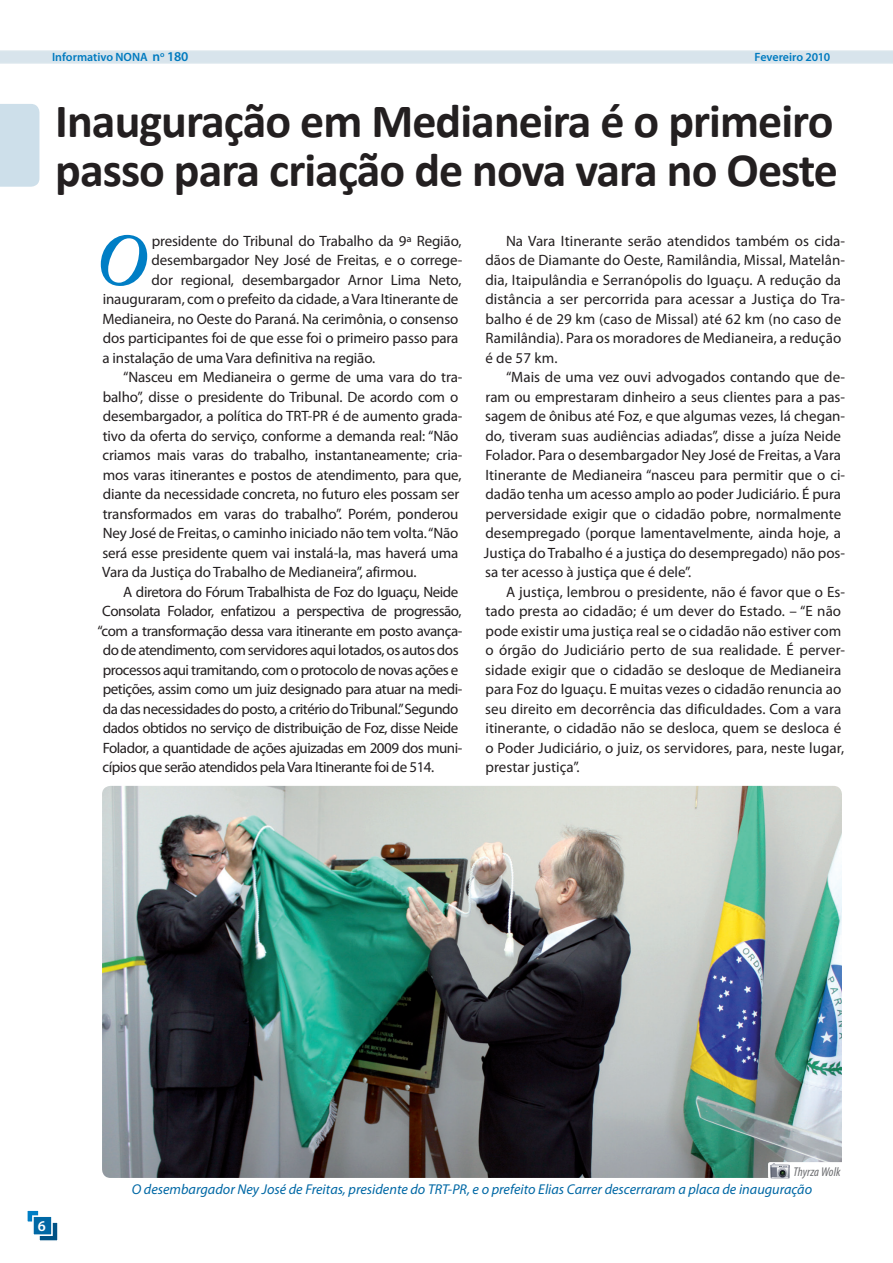
<style>
.page{position:relative;width:893px;height:1263px;background:#fff}
.page>*{position:absolute;margin:0;border:0;box-sizing:border-box;transform-origin:0 0}
.t1{font:italic 600 72.9px "Adobe Caslon Pro";color:#007ec5}
.t2{font:700 48px/49.5px "Calibri";letter-spacing:-.02em;color:#231f20}
.t3{font:15px/19.5px "Myriad Pro";letter-spacing:-.01em;color:#231f20}
.t4{font:15px "Myriad Pro";letter-spacing:-.03em;color:#231f20}
.t5{font:600 15px "Myriad Pro";color:#fff}
.t6{font:italic 14.25px "Myriad Pro";color:#0068a5}
.t7{font:italic condensed 12.75px "Myriad Pro";color:#6c6d70}
.t8{font:600 12px "Myriad Pro";color:#007ec5}
.s1{font-size:13.5px}
</style>
<div class="page">
<div style="left:38px;top:1221px;width:21px;height:21px;background:#005285;border:2px solid #fff"></div>
<div style="left:27px;top:1210px;width:12px;height:12px;background:#007ec5;border:1px solid #fff"></div>
<div style="left:32px;top:1215px;width:21px;height:21px;background:#0068a5;border:2px solid #fff"></div>
<svg style="left:0;top:50px;width:893px;height:14px;background:#dae5ed"></svg>
<div style="left:0;top:104px;width:39px;height:83px;background:#cddfea"></div>
<img style="left:102px;top:786px;width:740px;height:392px">
<div style="left:768px;top:1162px;width:76px;height:17px;background:#fff;border-radius:2px"></div>
<img style="left:770px;top:1163px;width:20px;height:15px">
<p class="t8" style="left:52px;top:49px;width:138px">Informativo NONA <span class="s1">n</span><sup>o</sup> <span class="s1">180</span></p>
<p class="t8" style="left:754px;top:50px;width:77px">Fevereiro 2010</p>
<h2 class="t2" style="left:55px;top:94px;width:784px">Inauguração em Medianeira é o primeiro passo para criação de nova vara no Oeste</h2>
<h1 class="t1" style="left:95px;top:217px;width:54px">O</h1>
<p class="t3" style="left:152px;top:231px;width:311px">presidente do Tribunal do Trabalho da 9ª Região,</p>
<p class="t3" style="left:152px;top:250px;width:312px">desembargador Ney José de Freitas, e o correge-</p>
<p class="t3" style="left:152px;top:270px;width:311px">dor regional, desembargador Arnor Lima Neto,</p>
<p class="t3" style="left:103px;top:289px;width:357px">inauguraram, com o prefeito da cidade, a Vara Itinerante de</p>
<p class="t3" style="left:103px;top:309px;width:357px">Medianeira, no Oeste do Paraná. Na cerimônia, o consenso</p>
<p class="t3" style="left:103px;top:328px;width:357px">dos participantes foi de que esse foi o primeiro passo para</p>
<p class="t3" style="left:103px;top:348px;width:274px">a instalação de uma Vara definitiva na região.</p>
<p class="t3" style="left:123px;top:367px;width:341px">“Nasceu em Medianeira o germe de uma vara do tra-</p>
<p class="t3" style="left:103px;top:387px;width:357px">balho”, disse o presidente do Tribunal. De acordo com o</p>
<p class="t3" style="left:103px;top:406px;width:361px">desembargador, a política do TRT-PR é de aumento grada-</p>
<p class="t3" style="left:103px;top:426px;width:357px">tivo da oferta do serviço, conforme a demanda real: “Não</p>
<p class="t3" style="left:102px;top:445px;width:361px">criamos mais varas do trabalho, instantaneamente; cria-</p>
<p class="t3" style="left:103px;top:465px;width:360px">mos varas itinerantes e postos de atendimento, para que,</p>
<p class="t3" style="left:103px;top:484px;width:358px">diante da necessidade concreta, no futuro eles possam ser</p>
<p class="t3" style="left:103px;top:504px;width:357px">transformados em varas do trabalho”. Porém, ponderou</p>
<p class="t3" style="left:103px;top:523px;width:357px">Ney José de Freitas, o caminho iniciado não tem volta. “Não</p>
<p class="t3" style="left:102px;top:543px;width:358px">será esse presidente quem vai instalá-la, mas haverá uma</p>
<p class="t3" style="left:102px;top:562px;width:316px">Vara da Justiça do Trabalho de Medianeira”, afirmou.</p>
<p class="t4" style="left:123px;top:583px;width:337px">A diretora do Fórum Trabalhista de Foz do Iguaçu, Neide</p>
<p class="t4" style="left:102px;top:602px;width:361px">Consolata Folador, enfatizou a perspectiva de progressão,</p>
<p class="t4" style="left:98px;top:622px;width:366px">“com a transformação dessa vara itinerante em posto avança-</p>
<p class="t4" style="left:103px;top:641px;width:357px">do de atendimento, com servidores aqui lotados, os autos dos</p>
<p class="t4" style="left:103px;top:661px;width:357px">processos aqui tramitando, com o protocolo de novas ações e</p>
<p class="t4" style="left:103px;top:680px;width:361px">petições, assim como um juiz designado para atuar na medi-</p>
<p class="t4" style="left:103px;top:700px;width:357px">da das necessidades do posto, a critério do Tribunal.” Segundo</p>
<p class="t4" style="left:103px;top:719px;width:357px">dados obtidos no serviço de distribuição de Foz, disse Neide</p>
<p class="t4" style="left:103px;top:739px;width:361px">Folador, a quantidade de ações ajuizadas em 2009 dos muni-</p>
<p class="t4" style="left:102px;top:758px;width:333px">cípios que serão atendidos pela Vara Itinerante foi de 514.</p>
<p class="t3" style="left:485px;top:231px;width:361px;text-indent:21px">Na Vara Itinerante serão atendidos também os cida&shy;dãos de Diamante do Oeste, Ramilândia, Missal, Matelân&shy;dia, Itaipulândia e Serranópolis do Iguaçu. A redução da distância a ser percorrida para acessar a Justiça do Tra&shy;balho é de 29 km (caso de Missal) até 62 km (no caso de Ramilândia). Para os moradores de Medianeira, a redução é de 57 km.</p>
<p class="t3" style="left:484px;top:367px;width:363px;text-indent:22px">“Mais de uma vez ouvi advogados contando que de&shy;ram ou emprestaram dinheiro a seus clientes para a pas&shy;sagem de ônibus até Foz, e que algumas vezes, lá chegan&shy;do, tiveram suas audiências adiadas”, disse a juíza Neide Folador. Para o desembargador Ney José de Freitas, a Vara Itinerante de Medianeira “nasceu para permitir que o ci&shy;dadão tenha um acesso amplo ao poder Judiciário. É pura perversidade exigir que o cidadão pobre, normalmente desempregado (porque lamentavelmente, ainda hoje, a Justiça do Trabalho é a justiça do desempregado) não pos&shy;sa ter acesso à justiça que é dele”.</p>
<p class="t3" style="left:485px;top:582px;width:362px;text-indent:21px">A justiça, lembrou o presidente, não é favor que o Es&shy;tado presta ao cidadão; é um dever do Estado. – “E não pode existir uma justiça real se o cidadão não estiver com o órgão do Judiciário perto de sua realidade. É perver&shy;sidade exigir que o cidadão se desloque de Medianeira para Foz do Iguaçu. E muitas vezes o cidadão renuncia ao seu direito em decorrência das dificuldades. Com a vara itinerante, o cidadão não se desloca, quem se desloca é o Poder Judiciário, o juiz, os servidores, para, neste lugar, prestar justiça”.</p>
<p class="t7" style="left:794px;top:1164px;width:48px">Thyrza Wolk</p>
<p class="t5" style="left:38px;top:1216px;width:10px">6</p>
<p class="t6" style="left:132px;top:1181px;width:682px">O desembargador Ney José de Freitas, presidente do TRT-PR, e o prefeito Elias Carrer descerraram a placa de inauguração</p>
</div>
